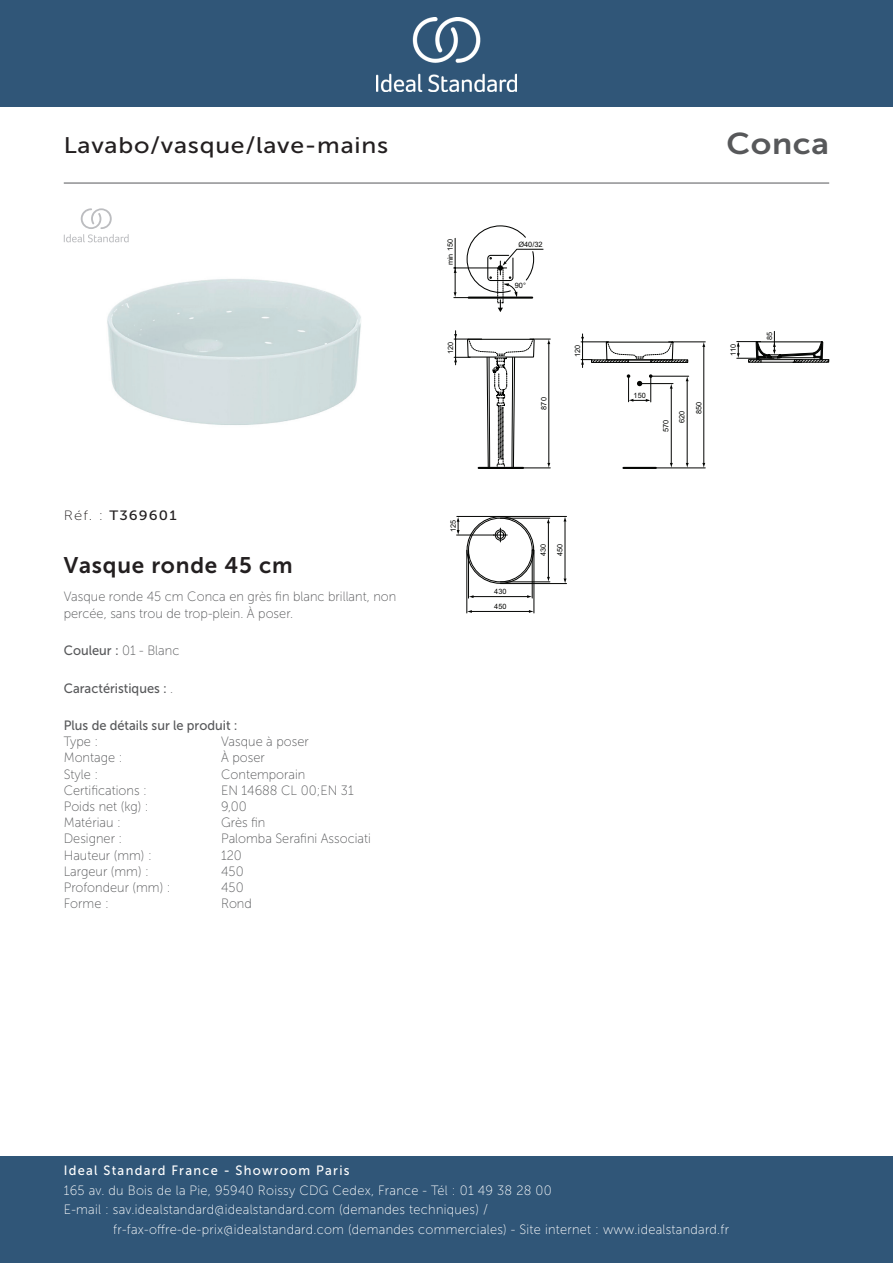
<style>
.page{position:relative;width:893px;height:1263px;background:#fff}
.page>*{position:absolute;margin:0;border:0;box-sizing:border-box;transform-origin:0 0}
._001_Produkttyp{font:30px "Museo Sans 700";letter-spacing:.02em;color:#57585a;scale:1.1 1}
.t1{font:22.5px "Museo Sans 500";letter-spacing:.03em;color:#231f20;scale:1.1 1}
.Article_Name{font:22.5px "Museo Sans 700";letter-spacing:.035em;color:#231f20}
.t2{font:13.5px/19.5px "Museo Sans 100";letter-spacing:.02em;color:#fff;scale:.95 1}
.Marketing_Descriptio{font:13.5px/16.2px "Museo Sans 100";color:#57585a;scale:.95 1}
.Features{font:13.5px "Museo Sans 500";color:#57585a;scale:.95 1}
.t3{font:13.5px "Museo Sans 500";letter-spacing:.1em;color:#fff;scale:.95 1}
.Designer{font:13.5px "Museo Sans 100";color:#57585a;scale:.95 1}
.Accreditations{font:13.5px "Museo Sans 100";color:#57585a;scale:.95 1}
.Style{font:13.5px "Museo Sans 100";color:#57585a;scale:.95 1}
.Depth__mm{font:13.5px "Museo Sans 100";color:#57585a;scale:.95 1}
.Type{font:13.5px "Museo Sans 100";color:#57585a;scale:.95 1}
.Net_Weight__kg{font:13.5px "Museo Sans 100";color:#57585a;scale:.95 1}
.Colour{font:13.5px "Museo Sans 500";color:#57585a;scale:.95 1}
.Material{font:13.5px "Museo Sans 100";color:#57585a;scale:.95 1}
.Height__mm{font:13.5px "Museo Sans 100";color:#57585a;scale:.95 1}
.Width__mm{font:13.5px "Museo Sans 100";color:#57585a;scale:.95 1}
.Mounting{font:13.5px "Museo Sans 100";color:#57585a;scale:.95 1}
.t4{font:13.5px "Museo Sans 500";letter-spacing:.075em;color:#231f20;scale:1.1 1}
.Shape{font:13.5px "Museo Sans 100";color:#57585a;scale:.95 1}
.t5{font:7.35px/14.9px "Arial";color:#040503}
.s1{font-family:"Museo Sans 100"}
</style>
<div class="page">
<div style="left:0;top:1157px;width:893px;height:106px;background:#305678"></div>
<div style="left:0;top:0;width:893px;height:107px;background:#305678"></div>
<img style="left:376px;top:18px;width:141px;height:73px">
<hr style="left:64px;top:183px;width:765px;height:1px;background:#57585a">
<img style="left:107px;top:242px;width:254px;height:183px">
<hr style="left:623px;top:467px;width:33px;height:2px;background:#040503">
<hr style="left:457px;top:535px;width:37px;height:1px;background:#040503">
<svg style="left:457px;top:517px;width:3px;height:18px"></svg>
<hr style="left:582px;top:334px;width:1px;height:33px;background:#040503">
<svg style="left:581px;top:337px;width:107px;height:28px"></svg>
<hr style="left:703px;top:346px;width:1px;height:118px;background:#040503">
<svg style="left:702px;top:463px;width:3px;height:5px"></svg>
<hr style="left:669px;top:342px;width:36px;height:1px;background:#040503">
<hr style="left:652px;top:376px;width:37px;height:1px;background:#040503">
<hr style="left:640px;top:383px;width:33px;height:1px;background:#040503">
<hr style="left:687px;top:381px;width:1px;height:83px;background:#040503">
<svg style="left:686px;top:463px;width:3px;height:5px"></svg>
<svg style="left:686px;top:376px;width:3px;height:5px"></svg>
<hr style="left:671px;top:387px;width:1px;height:77px;background:#040503">
<svg style="left:670px;top:384px;width:3px;height:5px"></svg>
<hr style="left:656px;top:468px;width:49px;height:1px;background:#040503">
<svg style="left:627px;top:374px;width:25px;height:28px"></svg>
<svg style="left:737px;top:331px;width:92px;height:32px"></svg>
<hr style="left:500px;top:518px;width:50px;height:1px;background:#040503">
<hr style="left:548px;top:522px;width:1px;height:56px;background:#040503">
<hr style="left:500px;top:583px;width:67px;height:1px;background:#040503">
<hr style="left:500px;top:582px;width:50px;height:1px;background:#040503">
<hr style="left:457px;top:516px;width:110px;height:1px;background:#040503">
<hr style="left:565px;top:520px;width:1px;height:60px;background:#040503">
<hr style="left:532px;top:550px;width:1px;height:48px;background:#040503">
<hr style="left:472px;top:596px;width:57px;height:1px;background:#040503">
<hr style="left:467px;top:550px;width:1px;height:63px;background:#040503">
<hr style="left:468px;top:550px;width:1px;height:48px;background:#040503">
<hr style="left:534px;top:550px;width:1px;height:63px;background:#040503">
<hr style="left:470px;top:611px;width:60px;height:1px;background:#040503">
<svg style="left:529px;top:610px;width:5px;height:3px"></svg>
<svg style="left:453px;top:225px;width:97px;height:244px"></svg>
<svg style="left:468px;top:518px;width:65px;height:64px"></svg>
<svg style="left:64px;top:208px;width:65px;height:34px"></svg>
<p class="t1" style="left:64px;top:133px;width:296px">Lavabo/vasque/lave-mains</p>
<p class="_001_Produkttyp" style="left:726px;top:127px;width:95px">Conca</p>
<p class="t4" style="left:64px;top:508px;width:104px"><span class="s1">Réf. :</span> T369601</p>
<p class="Article_Name" style="left:64px;top:552px;width:230px">Vasque ronde 45 cm</p>
<p class="Marketing_Descriptio" style="left:64px;top:589px;width:352px">Vasque ronde 45 cm Conca en grès fin blanc brillant, non percée, sans trou de trop-plein. À poser.</p>
<p class="Colour" style="left:64px;top:643px;width:123px">Couleur : <span class="s1">01 - Blanc</span></p>
<p class="Features" style="left:64px;top:680px;width:117px">Caractéristiques : <span class="s1">.</span></p>
<p class="Features" style="left:64px;top:718px;width:184px">Plus de détails sur le produit :</p>
<p class="Type" style="left:64px;top:734px;width:38px">Type :</p>
<p class="Type" style="left:221px;top:734px;width:94px">Vasque à poser</p>
<p class="Mounting" style="left:64px;top:751px;width:63px">Montage :</p>
<p class="Mounting" style="left:221px;top:751px;width:48px">À poser</p>
<p class="Style" style="left:64px;top:767px;width:38px">Style :</p>
<p class="Style" style="left:221px;top:767px;width:90px">Contemporain</p>
<p class="Accreditations" style="left:64px;top:783px;width:89px">Certifications :</p>
<p class="Accreditations" style="left:221px;top:783px;width:141px">EN 14688 CL 00;EN 31</p>
<p class="Net_Weight__kg" style="left:64px;top:799px;width:91px">Poids net (kg) :</p>
<p class="Net_Weight__kg" style="left:221px;top:799px;width:29px">9,00</p>
<p class="Material" style="left:64px;top:815px;width:62px">Matériau :</p>
<p class="Material" style="left:221px;top:815px;width:48px">Grès fin</p>
<p class="Designer" style="left:64px;top:832px;width:63px">Designer :</p>
<p class="Designer" style="left:221px;top:832px;width:159px">Palomba Serafini Associati</p>
<p class="Height__mm" style="left:64px;top:848px;width:94px">Hauteur (mm) :</p>
<p class="Height__mm" style="left:221px;top:848px;width:23px">120</p>
<p class="Width__mm" style="left:64px;top:864px;width:91px">Largeur (mm) :</p>
<p class="Width__mm" style="left:221px;top:864px;width:25px">450</p>
<p class="Depth__mm" style="left:64px;top:880px;width:114px">Profondeur (mm) :</p>
<p class="Depth__mm" style="left:221px;top:880px;width:25px">450</p>
<p class="Shape" style="left:64px;top:896px;width:49px">Forme :</p>
<p class="Shape" style="left:221px;top:896px;width:34px">Rond</p>
<p class="t5" style="left:443px;top:265px;width:27px;rotate:-90deg">min 150</p>
<p class="t5" style="left:518px;top:237px;width:26px">Ø40/32</p>
<p class="t5" style="left:515px;top:278px;width:13px">90°</p>
<p class="t5" style="left:443px;top:354px;width:14px;rotate:-90deg">120</p>
<p class="t5" style="left:536px;top:410px;width:14px;rotate:-90deg">870</p>
<p class="t5" style="left:570px;top:357px;width:14px;rotate:-90deg">120</p>
<p class="t5" style="left:446px;top:532px;width:14px;rotate:-90deg">125</p>
<p class="t5" style="left:494px;top:584px;width:14px">430<br>450</p>
<p class="t5" style="left:536px;top:556px;width:14px;rotate:-90deg">430</p>
<p class="t5" style="left:553px;top:556px;width:14px;rotate:-90deg">450</p>
<p class="t5" style="left:634px;top:388px;width:14px">150</p>
<p class="t5" style="left:659px;top:432px;width:14px;rotate:-90deg">570</p>
<p class="t5" style="left:675px;top:423px;width:14px;rotate:-90deg">620</p>
<p class="t5" style="left:691px;top:414px;width:14px;rotate:-90deg">850</p>
<p class="t5" style="left:726px;top:356px;width:14px;rotate:-90deg">110</p>
<p class="t5" style="left:762px;top:340px;width:10px;rotate:-90deg">85</p>
<p class="t3" style="left:64px;top:1163px;width:302px">Ideal Standard France - Showroom Paris</p>
<p class="t2" style="left:64px;top:1180px;width:515px">165 av. du Bois de la Pie, 95940 Roissy CDG Cedex, France - Tél : 01 49 38 28 00<br>E-mail : sav.idealstandard@idealstandard.com (demandes techniques) /</p>
<p class="t2" style="left:113px;top:1219px;width:650px">fr-fax-offre-de-prix@idealstandard.com (demandes commerciales) - Site internet : www.idealstandard.fr</p>
</div>
